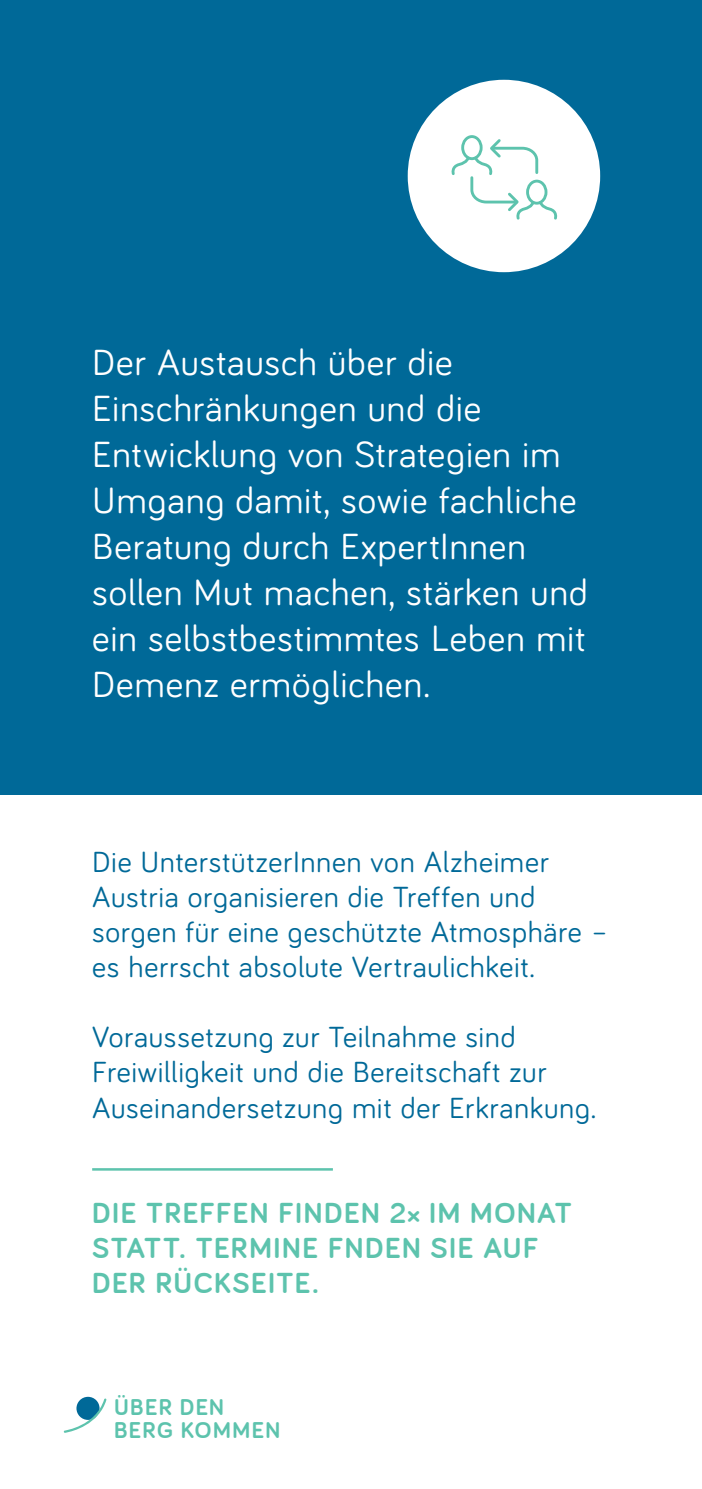
<style>
.page{position:relative;width:702px;height:1489px;background:#fff}
.page>*{position:absolute;margin:0;border:0;box-sizing:border-box;transform-origin:0 0}
.t1{font:37.5px/46px "Bariol";letter-spacing:.02em;color:#fff}
.t2{font:30px/35px "Bariol";letter-spacing:.02em;color:#006998}
.t3{font:700 30px/35px "Bariol";letter-spacing:.045em;color:#5dc3ad}
.t4{font:700 23.75px/22.5px "Bariol";letter-spacing:.06em;color:#5dc3ad}
</style>
<div class="page">
<div style="left:0;top:0;width:702px;height:794px;background:#006998"></div>
<hr style="left:92px;top:1168px;width:241px;height:2px;background:#5dc3ad">
<div style="left:407px;top:80px;width:193px;height:192px;background:#fff;border-radius:50%"></div>
<svg style="left:451px;top:135px;width:107px;height:85px"></svg>
<svg style="left:76px;top:1396px;width:24px;height:23px"></svg>
<svg style="left:64px;top:1398px;width:42px;height:34px"></svg>
<p class="t1" style="left:92px;top:338px;width:497px">Der Austausch über die<br>Einschränkungen und die<br>Entwicklung von Strategien im<br>Umgang damit, sowie fachliche<br>Beratung durch ExpertInnen sollen Mut machen, stärken und ein selbstbestimmtes Leben mit<br>Demenz ermöglichen.</p>
<p class="t2" style="left:92px;top:843px;width:517px">Die UnterstützerInnen von Alzheimer Austria organisieren die Treffen und sorgen für eine geschützte Atmosphäre – es herrscht absolute Vertraulichkeit.</p>
<p class="t2" style="left:92px;top:1018px;width:505px">Voraussetzung zur Teilnahme sind<br>Freiwilligkeit und die Bereitschaft zur<br>Auseinandersetzung mit der Erkrankung.</p>
<p class="t3" style="left:92px;top:1194px;width:481px">DIE TREFFEN FINDEN 2× IM MONAT<br>STATT. TERMINE FNDEN SIE AUF<br>DER RÜCKSEITE.</p>
<p class="t4" style="left:114px;top:1396px;width:168px">ÜBER DEN<br>BERG KOMMEN</p>
</div>
